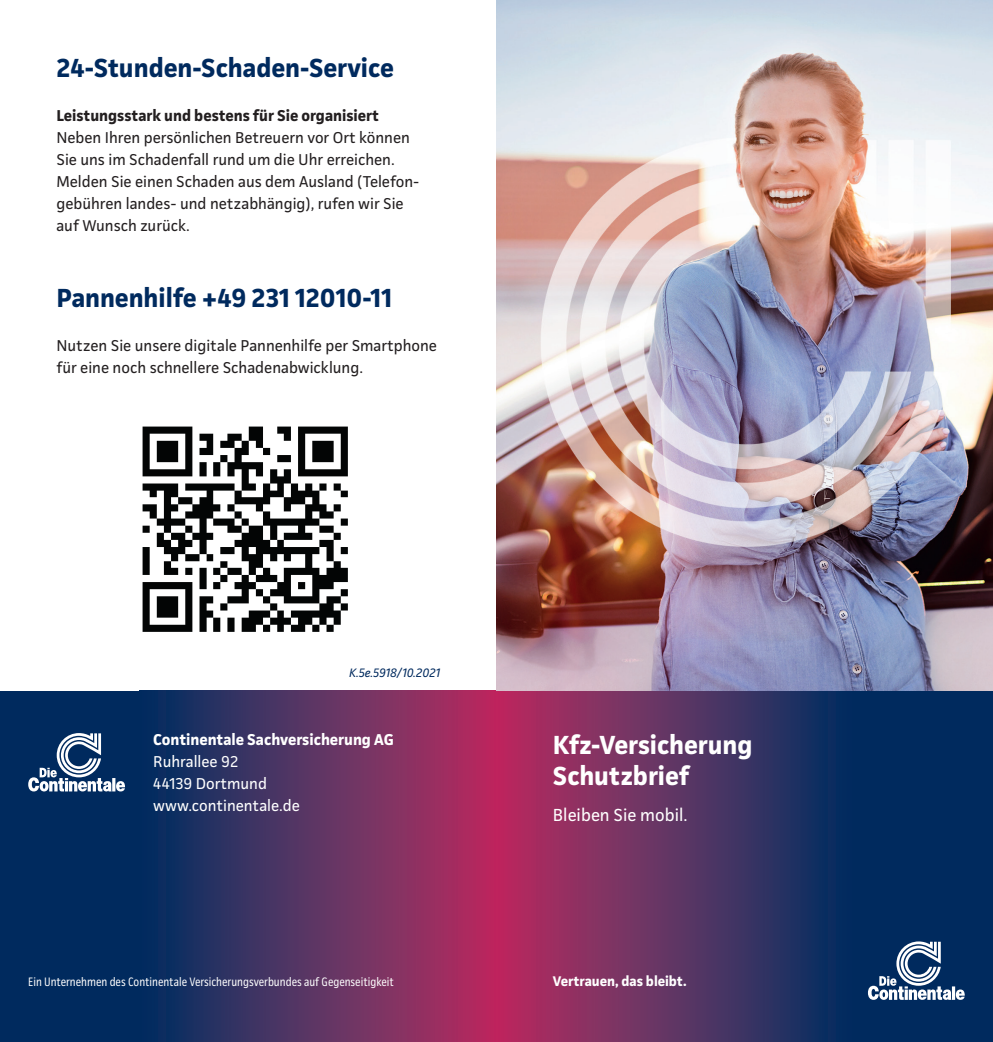
<style>
.page{position:relative;width:993px;height:1042px;background:#fff}
.page>*{position:absolute;margin:0;border:0;box-sizing:border-box;transform-origin:0 0}
.t1{font:700 26.25px "Continentale Pro";color:#002a5e}
.t2{font:700 26.25px/31.5px "Continentale Pro";color:#fff}
.t3{font:17.5px "Continentale Pro";color:#fff}
.t4{font:15.75px/22.1px "Continentale Pro";color:#231f20}
.t5{font:15.75px/22.1px "Continentale Pro";color:#fff}
.t6{font:700 15.75px "Continentale Pro";color:#231f20}
.t7{font:700 15.75px "Continentale Pro";color:#fff}
.t8{font:700 14px "Continentale Pro";color:#fff}
.t9{font:condensed 12.25px "Continentale Pro";color:#fff}
.t10{font:italic 12.25px "Continentale Pro";color:#002a5e}
</style>
<div class="page">
<div style="left:496px;top:691px;width:357px;height:351px;background:linear-gradient(to right,#bd2f61,#003363)"></div>
<div style="left:853px;top:691px;width:139px;height:351px;background:#002a5e"></div>
<svg style="left:868px;top:941px;width:96px;height:59px"></svg>
<div style="left:139px;top:691px;width:357px;height:351px;background:linear-gradient(to right,#003363,#bc2f61)"></div>
<div style="left:0;top:691px;width:139px;height:351px;background:#002a5e"></div>
<svg style="left:28px;top:733px;width:97px;height:58px"></svg>
<img style="left:496px;top:0;width:496px;height:691px">
<img style="left:142px;top:426px;width:206px;height:206px">
<h1 class="t1" style="left:56px;top:52px;width:339px">24-Stunden-Schaden-Service</h1>
<p class="t6" style="left:56px;top:106px;width:324px">Leistungsstark und bestens für Sie organisiert</p>
<p class="t4" style="left:56px;top:126px;width:364px">Neben Ihren persönlichen Betreuern vor Ort können Sie uns im Schadenfall rund um die Uhr erreichen.<br>Melden Sie einen Schaden aus dem Ausland (Telefon&shy;gebühren landes- und netzabhängig), rufen wir Sie auf Wunsch zurück.</p>
<h1 class="t1" style="left:56px;top:281px;width:337px">Pannenhilfe +49 231 12010-11</h1>
<p class="t4" style="left:56px;top:334px;width:382px">Nutzen Sie unsere digitale Pannenhilfe per Smartphone für eine noch schnellere Schadenabwicklung.</p>
<p class="t10" style="left:349px;top:665px;width:92px">K.5e.5918/10.2021</p>
<p class="t7" style="left:153px;top:730px;width:242px">Continentale Sachversicherung AG</p>
<p class="t5" style="left:153px;top:751px;width:148px">Ruhrallee 92<br>44139 Dortmund www.continentale.de</p>
<h1 class="t2" style="left:552px;top:728px;width:201px">Kfz-Versicherung<br>Schutzbrief</h1>
<p class="t3" style="left:552px;top:804px;width:136px">Bleiben Sie mobil.</p>
<p class="t9" style="left:28px;top:974px;width:367px">Ein Unternehmen des Continentale Versicherungsverbundes auf Gegenseitigkeit</p>
<p class="t8" style="left:552px;top:972px;width:135px">Vertrauen, das bleibt.</p>
</div>
